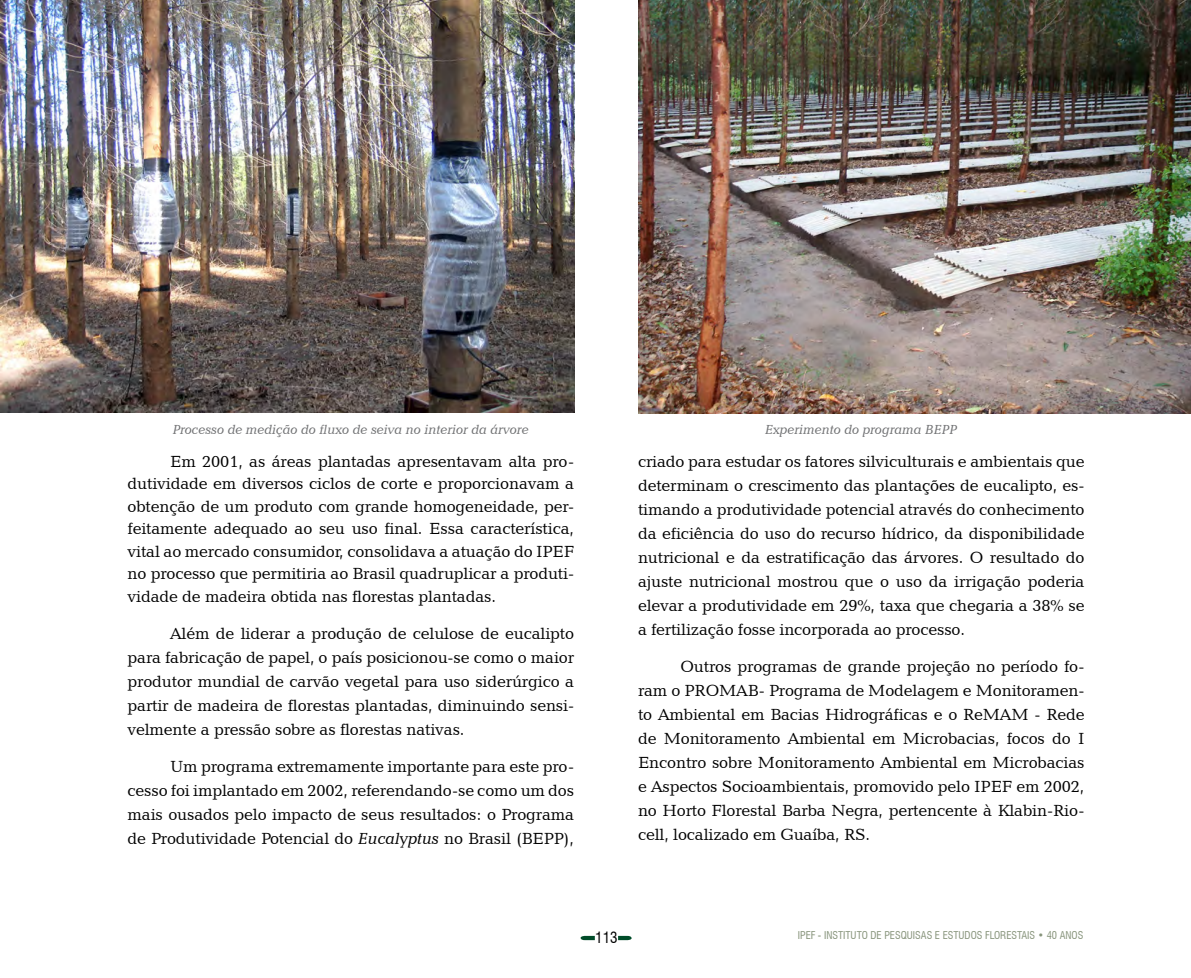
<style>
.page{position:relative;width:1191px;height:978px;background:#fff}
.page>*{position:absolute;margin:0;border:0;box-sizing:border-box;transform-origin:0 0}
.corpo{font:16.5px/24px "Candida BT";letter-spacing:-.01em;color:#000;text-align:justify}
.t1{font:condensed 15px "Swiss 721 BT";color:#000}
.Legenda{font:italic 13.5px "Candida BT";letter-spacing:-.01em;color:#707173}
.t2{font:condensed 10.5px "Swiss 721 BT";color:#87947b}
.s1{font-style:italic}
</style>
<div class="page">
<svg style="left:580px;top:936px;width:51px;height:4px"></svg>
<img style="left:0;top:0;width:574px;height:412px">
<img style="left:638px;top:0;width:553px;height:414px">
<p class="Legenda" style="left:173px;top:421px;width:358px">Processo de medição do fluxo de seiva no interior da árvore</p>
<p class="Legenda" style="left:765px;top:421px;width:194px">Experimento do programa BEPP</p>
<p class="corpo" style="left:128px;top:450px;width:448px;line-height:22.5px;text-indent:43px">Em 2001, as áreas plantadas apresentavam alta pro&shy;dutividade em diversos ciclos de corte e proporcionavam a obtenção de um produto com grande homogeneidade, per&shy;feitamente adequado ao seu uso final. Essa característica, vital ao mercado consumidor, consolidava a atuação do IPEF no processo que permitiria ao Brasil quadruplicar a produti&shy;vidade de madeira obtida nas florestas plantadas.</p>
<p class="corpo" style="left:128px;top:621px;width:448px;text-indent:43px">Além de liderar a produção de celulose de eucalipto para fabricação de papel, o país posicionou-se como o maior produtor mundial de carvão vegetal para uso siderúrgico a partir de madeira de florestas plantadas, diminuindo sensi&shy;velmente a pressão sobre as florestas nativas.</p>
<p class="corpo" style="left:128px;top:753px;width:448px;text-indent:43px">Um programa extremamente importante para este pro&shy;cesso foi implantado em 2002, referendando-se como um dos mais ousados pelo impacto de seus resultados: o Programa de Produtividade Potencial do <span class="s1">Eucalyptus</span> no Brasil (BEPP),</p>
<p class="corpo" style="left:638px;top:449px;width:448px">criado para estudar os fatores silviculturais e ambientais que determinam o crescimento das plantações de eucalipto, es&shy;timando a produtividade potencial através do conhecimento da eficiência do uso do recurso hídrico, da disponibilidade nutricional e da estratificação das árvores. O resultado do ajuste nutricional mostrou que o uso da irrigação poderia elevar a produtividade em 29%, taxa que chegaria a 38% se a fertilização fosse incorporada ao processo.</p>
<p class="corpo" style="left:638px;top:654px;width:448px;text-indent:43px">Outros programas de grande projeção no período fo&shy;ram o PROMAB- Programa de Modelagem e Monitoramen&shy;to Ambiental em Bacias Hidrográficas e o ReMAM - Rede de Monitoramento Ambiental em Microbacias, focos do I Encontro sobre Monitoramento Ambiental em Microbacias e Aspectos Socioambientais, promovido pelo IPEF em 2002, no Horto Florestal Barba Negra, pertencente à Klabin-Rio&shy;cell, localizado em Guaíba, RS.</p>
<p class="t1" style="left:595px;top:928px;width:24px">113</p>
<p class="t2" style="left:798px;top:929px;width:287px">IPEF - INSTITUTO DE PESQUISAS E ESTUDOS FLORESTAIS • 40 ANOS</p>
</div>
